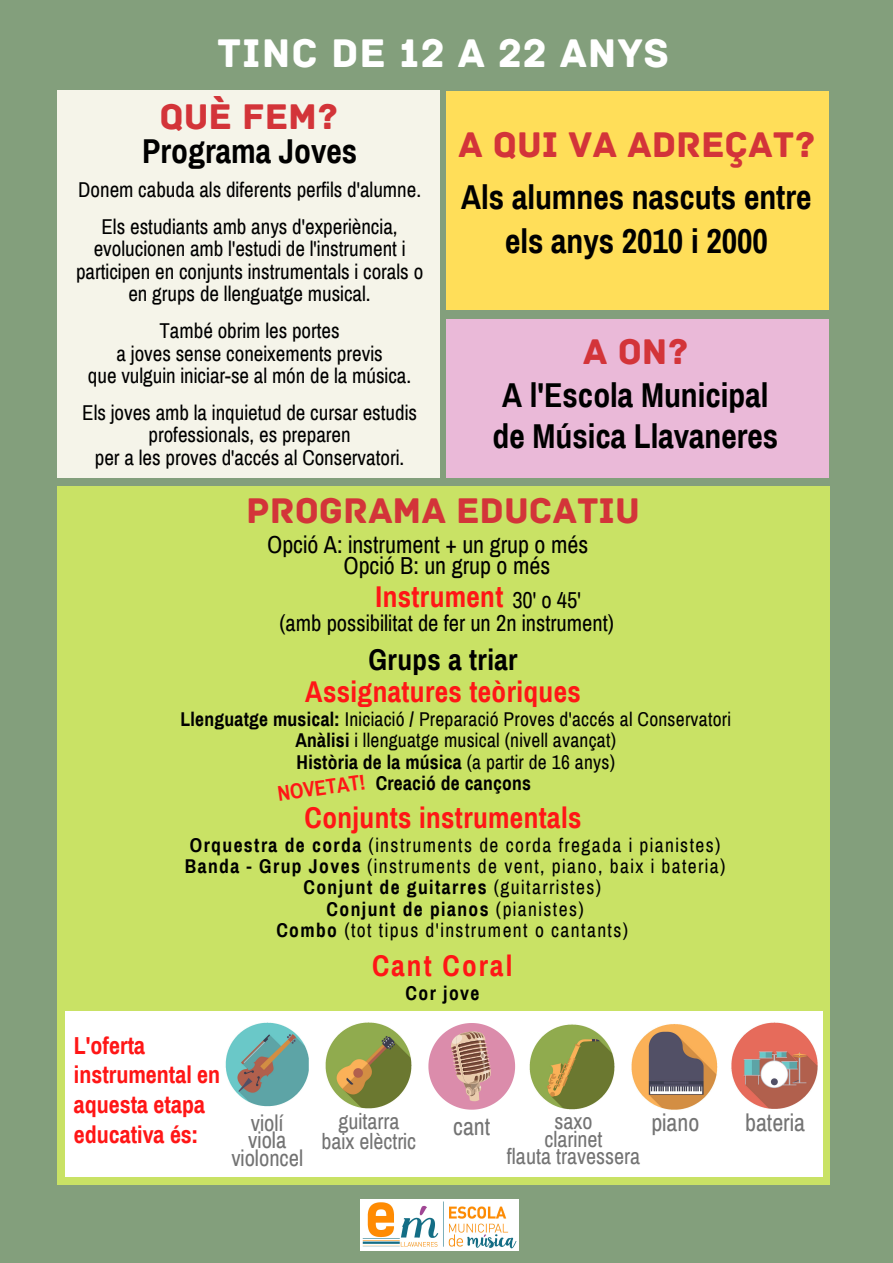
<style>
.page{position:relative;width:893px;height:1263px;background:#839f7c}
.page>*{position:absolute;margin:0;border:0;box-sizing:border-box;transform-origin:0 0}
.t1{font:42px "Archive";letter-spacing:.025em;color:#fff}
.t2{font:37.5px "Archive";color:#d33439}
.t3{font:700 33.75px/44.6px "Archivo Narrow";color:#000;text-align:center}
.t4{font:700 29.33px "Archivo Narrow";letter-spacing:.015em;color:#ff1616}
.t5{font:700 29.33px "Archivo Narrow";letter-spacing:.015em;color:#000}
.t6{font:700 29.25px "Archivo Narrow";letter-spacing:.07em;color:#ff1616}
.t7{font:700 24px/29.8px "Archivo Narrow";color:#ff1616}
.t8{font:24px "Archivo Narrow";color:#000}
.t9{font:24px "Archivo Narrow";color:#737373}
.t10{font:22.58px "Archivo Narrow";color:#737373}
.t11{font:22.5px "Archivo Narrow";color:#000}
.t12{font:21.98px "Archivo Narrow";color:#737373}
.t13{font:21.9px "Archivo Narrow";color:#737373}
.t14{font:21px/22.4px "Archivo Narrow";color:#000;text-align:center}
.t15{font:700 21px "Archivo Narrow";color:#ff1616}
.t16{font:700 19.58px "Archivo Narrow";letter-spacing:.07em;color:#000}
.t17{font:19.5px "Archivo Narrow";letter-spacing:.07em;color:#000}
.t18{font:19.5px "Archivo Narrow";letter-spacing:.015em;color:#000}
.t19{font:700 19.5px "Archivo Narrow";letter-spacing:.07em;color:#000}
.t20{font:700 19.5px "Archivo Narrow";letter-spacing:.015em;color:#000}
.s1{font-weight:700}
.s2{font-weight:400}
</style>
<div class="page">
<div style="left:57px;top:90px;width:382px;height:388px;background:#f5f4e9"></div>
<div style="left:57px;top:486px;width:772px;height:699px;background:#c9e265"></div>
<img style="left:360px;top:1200px;width:159px;height:50px">
<div style="left:447px;top:91px;width:382px;height:219px;background:#ffde59"></div>
<div style="left:447px;top:319px;width:382px;height:159px;background:#eab9d8"></div>
<div style="left:65px;top:1011px;width:758px;height:165px;background:#fff"></div>
<img style="left:325px;top:1022px;width:87px;height:87px">
<img style="left:225px;top:1022px;width:84px;height:85px">
<img style="left:529px;top:1024px;width:86px;height:86px">
<img style="left:631px;top:1024px;width:87px;height:86px">
<img style="left:731px;top:1022px;width:87px;height:87px">
<svg style="left:428px;top:1023px;width:87px;height:87px"></svg>
<p class="t1" style="left:217px;top:28px;width:453px">TINC DE 12 A 22 ANYS</p>
<p class="t2" style="left:159px;top:94px;width:179px">QUÈ FEM?</p>
<p class="t3" style="left:142px;top:130px;width:217px">Programa Joves</p>
<p class="t14" style="left:78px;top:179px;width:344px">Donem cabuda als diferents perfils d'alumne.</p>
<p class="t14" style="left:76px;top:216px;width:349px">Els estudiants amb anys d'experiència, evolucionen amb l'estudi de l'instrument i participen en conjunts instrumentals i corals o en grups de llenguatge musical.</p>
<p class="t14" style="left:159px;top:320px;width:182px">També obrim les portes</p>
<p class="t14" style="left:117px;top:342px;width:268px">a joves sense coneixements previs</p>
<p class="t14" style="left:88px;top:365px;width:325px">que vulguin iniciar-se al món de la música.</p>
<p class="t14" style="left:82px;top:402px;width:336px">Els joves amb la inquietud de cursar estudis professionals, es preparen</p>
<p class="t14" style="left:95px;top:446px;width:311px">per a les proves d'accés al Conservatori.</p>
<p class="t2" style="left:458px;top:123px;width:358px">A QUI VA ADREÇAT?</p>
<p class="t3" style="left:461px;top:175px;width:352px">Als alumnes nascuts entre els anys 2010 i 2000</p>
<p class="t2" style="left:583px;top:329px;width:106px">A ON?</p>
<p class="t3" style="left:502px;top:373px;width:268px">A l'Escola Municipal</p>
<p class="t3" style="left:492px;top:414px;width:287px">de Música Llavaneres</p>
<p class="t2" style="left:246px;top:488px;width:395px">PROGRAMA EDUCATIU</p>
<p class="t8" style="left:267px;top:532px;width:323px">Opció A: instrument + un grup o més</p>
<p class="t8" style="left:343px;top:553px;width:208px">Opció B: un grup o més</p>
<p class="t11" style="left:279px;top:611px;width:336px">(amb possibilitat de fer un 2n instrument)</p>
<p class="t4" style="left:375px;top:581px;width:129px">Instrument</p>
<p class="t11" style="left:512px;top:588px;width:70px">30' o 45'</p>
<p class="t5" style="left:368px;top:644px;width:151px">Grups a triar</p>
<p class="t4" style="left:305px;top:676px;width:277px">Assignatures teòriques</p>
<p class="t18" style="left:180px;top:709px;width:552px"><span class="s1">Llenguatge musical:</span> Iniciació <span class="s1">/</span> Preparació Proves d'accés al Conservatori</p>
<p class="t18" style="left:295px;top:730px;width:322px"><span class="s1">Anàlisi</span> i llenguatge musical (nivell avançat)</p>
<p class="t20" style="left:296px;top:751px;width:320px">Història de la música <span class="s2">(a partir de 16 anys)</span></p>
<p class="t20" style="left:376px;top:773px;width:157px">Creació de cançons</p>
<p class="t4" style="left:305px;top:802px;width:278px">Conjunts instrumentals</p>
<p class="t17" style="left:190px;top:834px;width:532px"><span class="s1">Orquestra de corda</span> (instruments de corda fregada i pianistes)</p>
<p class="t17" style="left:185px;top:856px;width:542px"><span class="s1">Banda - Grup Joves</span> (instruments de vent, piano, baix i bateria)</p>
<p class="t19" style="left:303px;top:877px;width:299px">Conjunt de guitarres <span class="s2">(guitarristes)</span></p>
<p class="t19" style="left:327px;top:899px;width:259px">Conjunt de pianos <span class="s2">(pianistes)</span></p>
<p class="t17" style="left:276px;top:920px;width:353px"><span class="s1">Combo</span> (tot tipus d'instrument o cantants)</p>
<p class="t6" style="left:372px;top:950px;width:142px">Cant Coral</p>
<p class="t16" style="left:405px;top:982px;width:76px">Cor jove</p>
<p class="t15" style="left:276px;top:783px;width:90px;rotate:-8deg">NOVETAT!</p>
<p class="t7" style="left:74px;top:1031px;width:148px">L'oferta instrumental en aquesta etapa educativa és:</p>
<p class="t10" style="left:251px;top:1111px;width:34px">violí</p>
<p class="t10" style="left:248px;top:1128px;width:39px">viola</p>
<p class="t10" style="left:231px;top:1146px;width:73px">violoncel</p>
<p class="t13" style="left:338px;top:1110px;width:62px">guitarra</p>
<p class="t13" style="left:321px;top:1130px;width:96px">baix elèctric</p>
<p class="t9" style="left:453px;top:1114px;width:39px">cant</p>
<p class="t12" style="left:554px;top:1110px;width:40px">saxo</p>
<p class="t12" style="left:544px;top:1127px;width:60px">clarinet</p>
<p class="t12" style="left:507px;top:1144px;width:135px">flauta travessera</p>
<p class="t9" style="left:651px;top:1110px;width:50px">piano</p>
<p class="t9" style="left:745px;top:1110px;width:62px">bateria</p>
</div>
